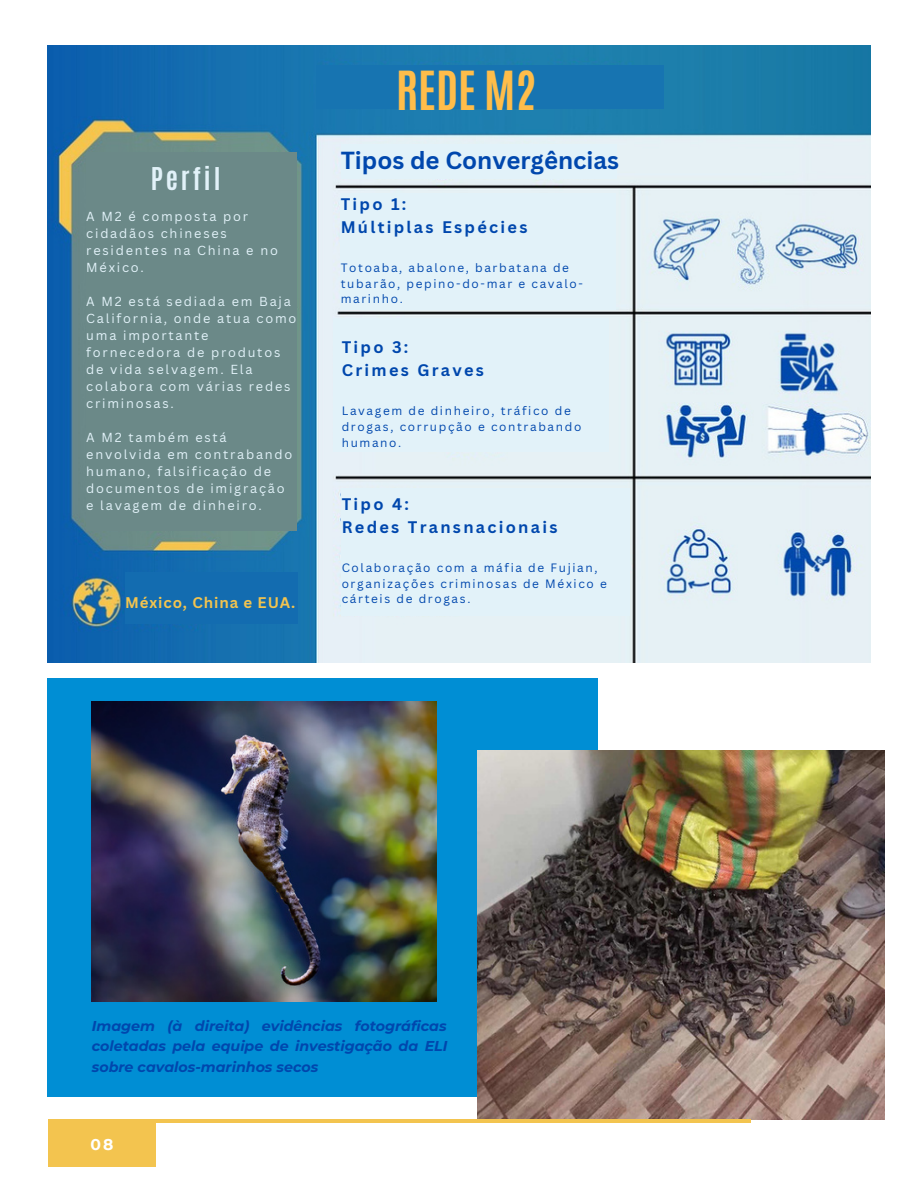
<style>
.page{position:relative;width:918px;height:1188px;background:#fff}
.page>*{position:absolute;margin:0;border:0;box-sizing:border-box;transform-origin:0 0}
.t1{font:700 45px "Antonio";color:#ffbd4a}
.t2{font:700 26.25px "Antonio";letter-spacing:.115em;color:#e2f2f9}
.t3{font:700 24px "Canva Sans";color:#0047ad}
.t4{font:700 16.35px/22.6px "Canva Sans";letter-spacing:.14em;color:#0047ad}
.t5{font:700 15.6px "Montserrat";color:#fff}
.t6{font:700 15px "Canva Sans";letter-spacing:.06em;color:#f3c44f}
.t7{font:italic 700 14.25px/20.2px "Montserrat";color:#0047ad;text-align:justify}
.t8{font:12.75px/17px "Canva Sans";letter-spacing:.14em;color:#e2f2f9}
.t9{font:11.85px/15.8px "Canva Sans";letter-spacing:.14em;color:#0047ad}
</style>
<div class="page">
<img style="left:48px;top:46px;width:822px;height:616px">
<div style="left:48px;top:678px;width:550px;height:419px;background:#008ed4"></div>
<img style="left:478px;top:751px;width:407px;height:369px">
<img style="left:92px;top:702px;width:344px;height:300px">
<svg style="left:156px;top:1112px;width:595px;height:11px"></svg>
<div style="left:48px;top:1119px;width:108px;height:48px;background:#f3c44f"></div>
<div style="left:316px;top:65px;width:348px;height:43px;background:#1774b1"></div>
<div style="left:86px;top:152px;width:211px;height:378px;background:#6b8988"></div>
<div style="left:342px;top:144px;width:275px;height:34px;background:#e2f2f9"></div>
<div style="left:341px;top:194px;width:275px;height:116px;background:#e2f2f9"></div>
<div style="left:334px;top:319px;width:275px;height:133px;background:#e2f2f9"></div>
<div style="left:342px;top:489px;width:288px;height:127px;background:#e2f2f9"></div>
<div style="left:125px;top:572px;width:172px;height:52px;background:#136cb0"></div>
<h2 class="t2" style="left:151px;top:160px;width:71px">Perfil</h2>
<p class="t8" style="left:86px;top:208px;width:193px">A M2 é composta por cidadãos chineses residentes na China e no<br>México.</p>
<p class="t8" style="left:86px;top:293px;width:212px">A M2 está sediada em Baja<br>California, onde atua como uma importante fornecedora de produtos de vida selvagem. Ela colabora com várias redes criminosas.</p>
<p class="t8" style="left:86px;top:429px;width:208px">A M2 também está envolvida em contrabando humano, falsificação de documentos de imigração e lavagem de dinheiro.</p>
<h1 class="t1" style="left:396px;top:59px;width:142px">REDE M2</h1>
<h3 class="t3" style="left:341px;top:144px;width:280px">Tipos de Convergências</h3>
<p class="t4" style="left:341px;top:192px;width:188px">Tipo 1:<br>Múltiplas Espécies</p>
<p class="t9" style="left:341px;top:259px;width:244px">Totoaba, abalone, barbatana de tubarão, pepino-do-mar e cavalo&shy;marinho.</p>
<p class="t4" style="left:342px;top:336px;width:144px">Tipo 3:<br>Crimes Graves</p>
<p class="t9" style="left:342px;top:403px;width:241px">Lavagem de dinheiro, tráfico de drogas, corrupção e contrabando humano.</p>
<p class="t4" style="left:342px;top:492px;width:217px">Tipo 4:<br>Redes Transnacionais</p>
<p class="t9" style="left:342px;top:560px;width:267px">Colaboração com a máfia de Fujian, organizações criminosas de México e</p>
<p class="t6" style="left:125px;top:592px;width:172px">México, China e EUA.</p>
<p class="t9" style="left:342px;top:591px;width:130px">cárteis de drogas.</p>
<p class="t7" style="left:92px;top:1016px;width:357px">Imagem (à direita) evidências fotográficas coletadas pela equipe de investigação da ELI sobre cavalos-marinhos secos</p>
<p class="t5" style="left:90px;top:1135px;width:24px">08</p>
</div>
